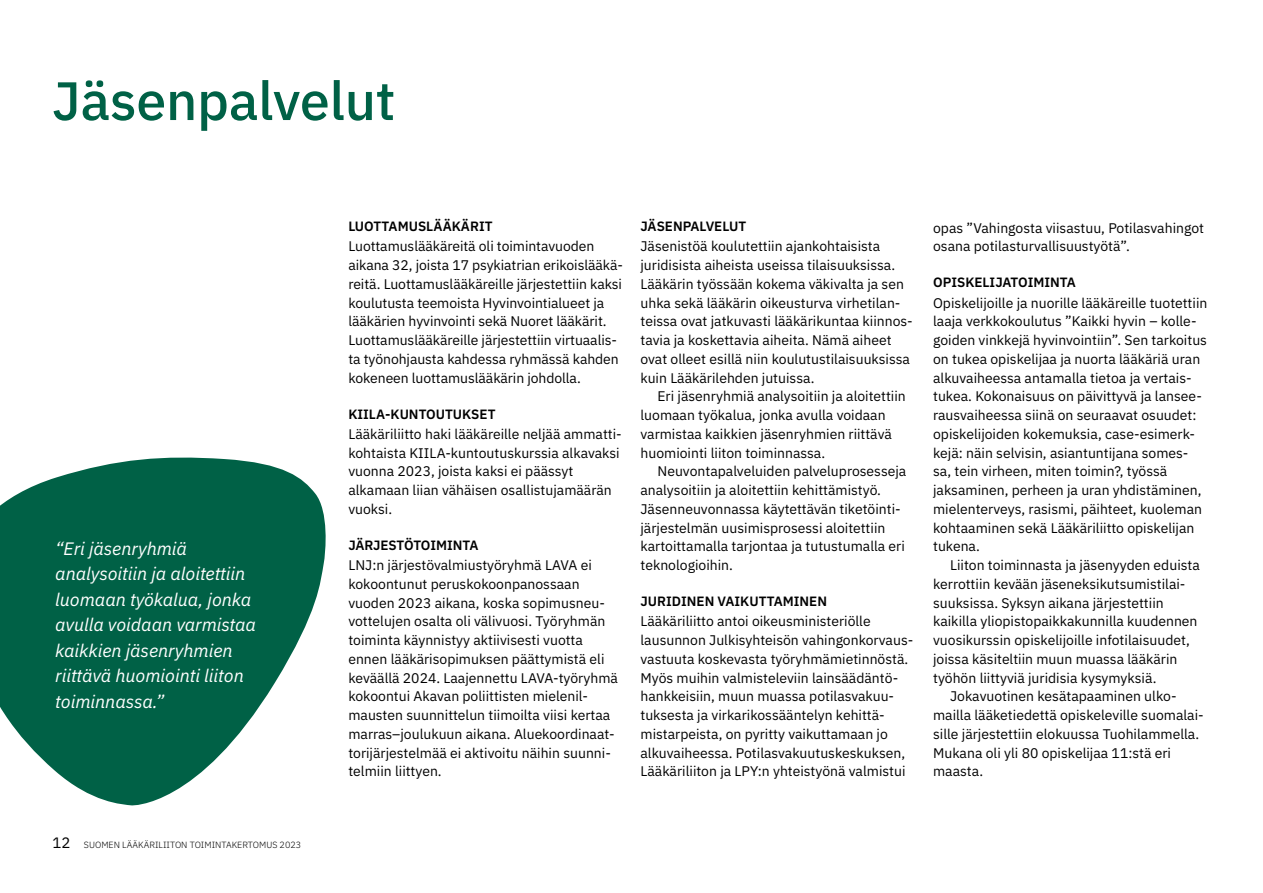
<style>
.page{position:relative;width:1263px;height:893px;background:#fff}
.page>*{position:absolute;margin:0;border:0;box-sizing:border-box;transform-origin:0 0}
.t1{font:500 54px "IBM Plex Sans";letter-spacing:-.005em;color:#006146}
.t2{font:italic 18px/25.5px "IBM Plex Sans";letter-spacing:-.005em;color:#fff}
.t3{font:13.95px/18.8px "IBM Plex Sans";color:#000}
.t4{font:600 13.5px "IBM Plex Sans";color:#000}
.t5{font:300 9px "IBM Plex Sans";color:#000}
.s1{font-weight:400;font-size:15px}
</style>
<div class="page">
<svg style="left:0;top:457px;width:326px;height:349px;fill:#006146"></svg>
<h1 class="t1" style="left:52px;top:59px;width:345px">Jäsenpalvelut</h1>
<p class="t2" style="left:55px;top:534px;width:202px">“Eri jäsenryhmiä analysoitiin ja aloitettiin luomaan työkalua, jonka avulla voidaan varmistaa kaikkien jäsenryhmien riittävä huomiointi liiton toiminnassa.”</p>
<p class="t5" style="left:52px;top:838px;width:250px"><span class="s1">12</span> SUOMEN LÄÄKÄRILIITON TOIMINTAKERTOMUS 2023</p>
<p class="t4" style="left:348px;top:216px;width:146px">LUOTTAMUSLÄÄKÄRIT</p>
<p class="t3" style="left:348px;top:236px;width:276px">Luottamuslääkäreitä oli toimintavuoden aikana 32, joista 17 psykiatrian erikoislääkä&shy;reitä. Luottamuslääkäreille järjestettiin kaksi koulutusta teemoista Hyvinvointialueet ja lääkärien hyvinvointi sekä Nuoret lääkärit.<br>Luottamuslääkäreille järjestettiin virtuaalis&shy;ta työnohjausta kahdessa ryhmässä kahden kokeneen luottamuslääkärin johdolla.</p>
<p class="t4" style="left:348px;top:403px;width:149px">KIILA-KUNTOUTUKSET</p>
<p class="t3" style="left:348px;top:423px;width:273px">Lääkäriliitto haki lääkäreille neljää ammatti&shy;kohtaista KIILA-kuntoutuskurssia alkavaksi vuonna 2023, joista kaksi ei päässyt alkamaan liian vähäisen osallistujamäärän vuoksi.</p>
<p class="t4" style="left:348px;top:534px;width:132px">JÄRJESTÖTOIMINTA</p>
<p class="t3" style="left:348px;top:555px;width:271px">LNJ:n järjestövalmiustyöryhmä LAVA ei kokoontunut peruskokoonpanossaan vuoden 2023 aikana, koska sopimusneu&shy;vottelujen osalta oli välivuosi. Työryhmän toiminta käynnistyy aktiivisesti vuotta ennen lääkärisopimuksen päättymistä eli keväällä 2024. Laajennettu LAVA-työryhmä kokoontui Akavan poliittisten mielenil&shy;mausten suunnittelun tiimoilta viisi kertaa marras–joulukuun aikana. Aluekoordinaat&shy;torijärjestelmää ei aktivoitu näihin suunni&shy;telmiin liittyen.</p>
<p class="t4" style="left:640px;top:216px;width:107px">JÄSENPALVELUT</p>
<p class="t3" style="left:640px;top:236px;width:274px">Jäsenistöä koulutettiin ajankohtaisista juridisista aiheista useissa tilaisuuksissa.<br>Lääkärin työssään kokema väkivalta ja sen uhka sekä lääkärin oikeusturva virhetilan&shy;teissa ovat jatkuvasti lääkärikuntaa kiinnos&shy;tavia ja koskettavia aiheita. Nämä aiheet ovat olleet esillä niin koulutustilaisuuksissa kuin Lääkärilehden jutuissa.</p>
<p class="t3" style="left:640px;top:386px;width:267px;text-indent:17px">Eri jäsenryhmiä analysoitiin ja aloitettiin luomaan työkalua, jonka avulla voidaan varmistaa kaikkien jäsenryhmien riittävä huomiointi liiton toiminnassa.</p>
<p class="t3" style="left:640px;top:461px;width:267px;text-indent:17px">Neuvontapalveluiden palveluprosesseja analysoitiin ja aloitettiin kehittämistyö.<br>Jäsenneuvonnassa käytettävän tiketöinti&shy;järjestelmän uusimisprosessi aloitettiin kartoittamalla tarjontaa ja tutustumalla eri teknologioihin.</p>
<p class="t4" style="left:640px;top:591px;width:188px">JURIDINEN VAIKUTTAMINEN</p>
<p class="t3" style="left:640px;top:611px;width:274px">Lääkäriliitto antoi oikeusministeriölle lausunnon Julkisyhteisön vahingonkorvaus&shy;vastuuta koskevasta työryhmämietinnöstä.<br>Myös muihin valmisteleviin lainsäädäntö&shy;hankkeisiin, muun muassa potilasvakuu&shy;tuksesta ja virkarikossääntelyn kehittä&shy;mistarpeista, on pyritty vaikuttamaan jo alkuvaiheessa. Potilasvakuutuskeskuksen, Lääkäriliiton ja LPY:n yhteistyönä valmistui</p>
<p class="t3" style="left:933px;top:217px;width:272px">opas ”Vahingosta viisastuu, Potilasvahingot osana potilasturvallisuustyötä”.</p>
<p class="t4" style="left:933px;top:272px;width:144px">OPISKELIJATOIMINTA</p>
<p class="t3" style="left:933px;top:292px;width:276px">Opiskelijoille ja nuorille lääkäreille tuotettiin laaja verkkokoulutus ”Kaikki hyvin – kolle&shy;goiden vinkkejä hyvinvointiin”. Sen tarkoitus on tukea opiskelijaa ja nuorta lääkäriä uran alkuvaiheessa antamalla tietoa ja vertais&shy;tukea. Kokonaisuus on päivittyvä ja lansee&shy;rausvaiheessa siinä on seuraavat osuudet: opiskelijoiden kokemuksia, case-esimerk&shy;kejä: näin selvisin, asiantuntijana somes&shy;sa, tein virheen, miten toimin?, työssä jaksaminen, perheen ja uran yhdistäminen, mielenterveys, rasismi, päihteet, kuoleman kohtaaminen sekä Lääkäriliitto opiskelijan tukena.</p>
<p class="t3" style="left:950px;top:555px;width:251px">Liiton toiminnasta ja jäsenyyden eduista</p>
<p class="t3" style="left:933px;top:573px;width:252px">kerrottiin kevään jäseneksikutsumistilai-</p>
<p class="t3" style="left:933px;top:592px;width:232px">suuksissa. Syksyn aikana järjestettiin</p>
<p class="t3" style="left:933px;top:611px;width:266px">kaikilla yliopistopaikkakunnilla kuudennen</p>
<p class="t3" style="left:933px;top:630px;width:258px">vuosikurssin opiskelijoille infotilaisuudet,</p>
<p class="t3" style="left:933px;top:648px;width:246px">joissa käsiteltiin muun muassa lääkärin</p>
<p class="t3" style="left:933px;top:667px;width:225px">työhön liittyviä juridisia kysymyksiä.</p>
<p class="t3" style="left:950px;top:686px;width:228px">Jokavuotinen kesätapaaminen ulko-</p>
<p class="t3" style="left:933px;top:705px;width:272px">mailla lääketiedettä opiskeleville suomalai-</p>
<p class="t3" style="left:933px;top:723px;width:268px">sille järjestettiin elokuussa Tuohilammella.</p>
<p class="t3" style="left:933px;top:742px;width:239px">Mukana oli yli 80 opiskelijaa 11:stä eri</p>
<p class="t3" style="left:933px;top:761px;width:52px">maasta.</p>
</div>
